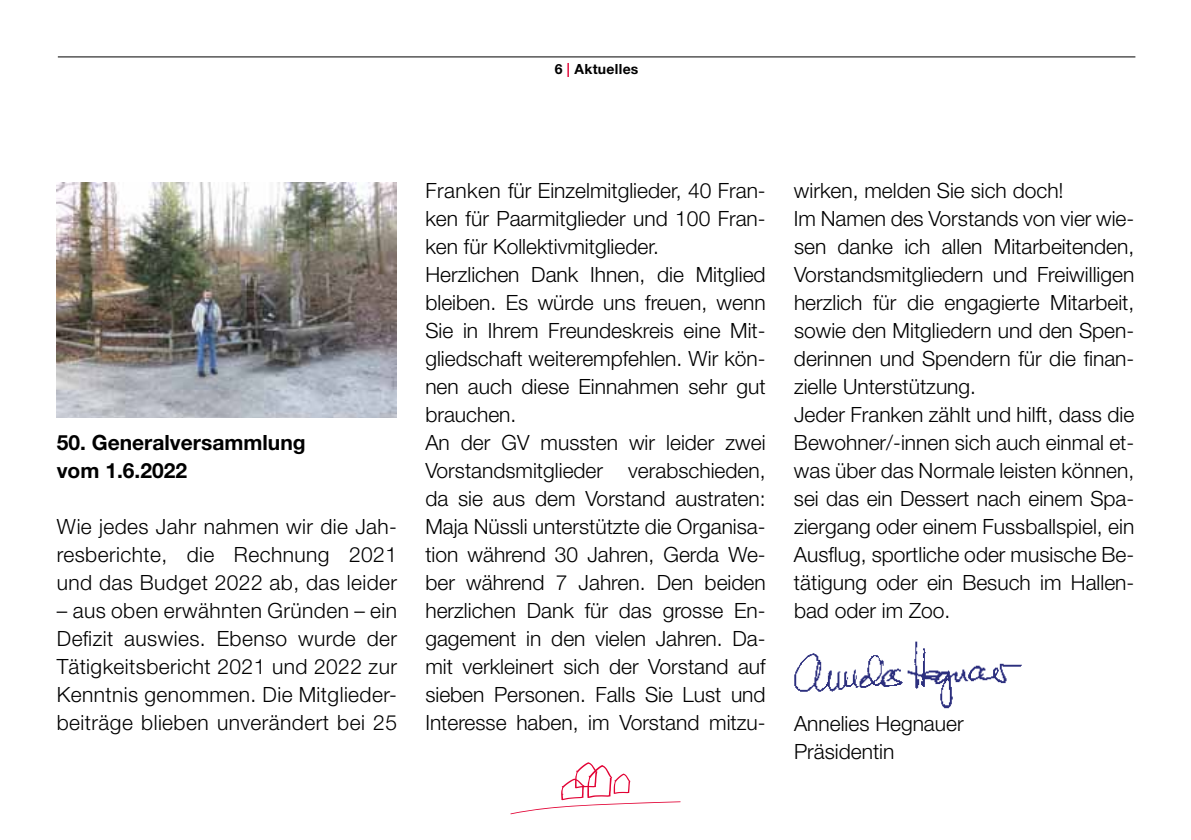
<style>
.page{position:relative;width:1191px;height:840px;background:#fff}
.page>*{position:absolute;margin:0;border:0;box-sizing:border-box;transform-origin:0 0}
.t1{font:300 21px/28px "Helvetica Neue LT Std";color:#000}
.t2{font:700 21px/28px "Helvetica Neue LT Std";color:#000}
.t3{font:700 14px "Helvetica Neue LT Std";letter-spacing:.02em;color:#000}
.s1{color:#e20234}
</style>
<div class="page">
<img style="left:57px;top:183px;width:339px;height:234px">
<img style="left:794px;top:641px;width:228px;height:68px">
<hr style="left:58px;top:57px;width:1077px;height:1px;background:#000">
<svg style="left:513px;top:762px;width:167px;height:51px"></svg>
<p class="t3" style="left:555px;top:60px;width:85px">6 <span class="s1">|</span> Aktuelles</p>
<p class="t2" style="left:57px;top:427px;width:250px">50. Generalversammlung vom 1.6.2022</p>
<p class="t1" style="left:57px;top:511px;width:342px;text-align:justify">Wie jedes Jahr nahmen wir die Jah&shy;resberichte, die Rechnung 2021 und das Budget 2022 ab, das leider</p>
<p class="t1" style="left:57px;top:595px;width:342px;text-align:justify">– aus oben erwähnten Gründen – ein Defizit auswies. Ebenso wurde der Tätigkeitsbericht 2021 und 2022 zur Kenntnis genommen. Die Mitglieder&shy;beiträge blieben unverändert bei 25</p>
<p class="t1" style="left:425px;top:176px;width:342px">Franken für Einzelmitglieder, 40 Fran&shy;ken für Paarmitglieder und 100 Fran&shy;ken für Kollektivmitglieder.<br>Herzlichen Dank Ihnen, die Mitglied bleiben. Es würde uns freuen, wenn Sie in Ihrem Freundeskreis eine Mit&shy;gliedschaft weiterempfehlen. Wir kön&shy;nen auch diese Einnahmen sehr gut brauchen.<br>An der GV mussten wir leider zwei Vorstandsmitglieder verabschieden, da sie aus dem Vorstand austraten:<br>Maja Nüssli unterstützte die Organisa&shy;tion während 30 Jahren, Gerda We&shy;ber während 7 Jahren. Den beiden herzlichen Dank für das grosse En&shy;gagement in den vielen Jahren. Da&shy;mit verkleinert sich der Vorstand auf sieben Personen. Falls Sie Lust und Interesse haben, im Vorstand mitzu-</p>
<p class="t1" style="left:794px;top:176px;width:342px">wirken, melden Sie sich doch!<br>Im Namen des Vorstands von vier wie&shy;sen danke ich allen Mitarbeitenden, Vorstandsmitgliedern und Freiwilligen herzlich für die engagierte Mitarbeit, sowie den Mitgliedern und den Spen&shy;derinnen und Spendern für die finan&shy;zielle Unterstützung.<br>Jeder Franken zählt und hilft, dass die Bewohner/-innen sich auch einmal et&shy;was über das Normale leisten können, sei das ein Dessert nach einem Spa&shy;ziergang oder einem Fussballspiel, ein Ausflug, sportliche oder musische Be&shy;tätigung oder ein Besuch im Hallen&shy;bad oder im Zoo.</p>
<p class="t1" style="left:794px;top:708px;width:171px">Annelies Hegnauer<br>Präsidentin</p>
</div>
